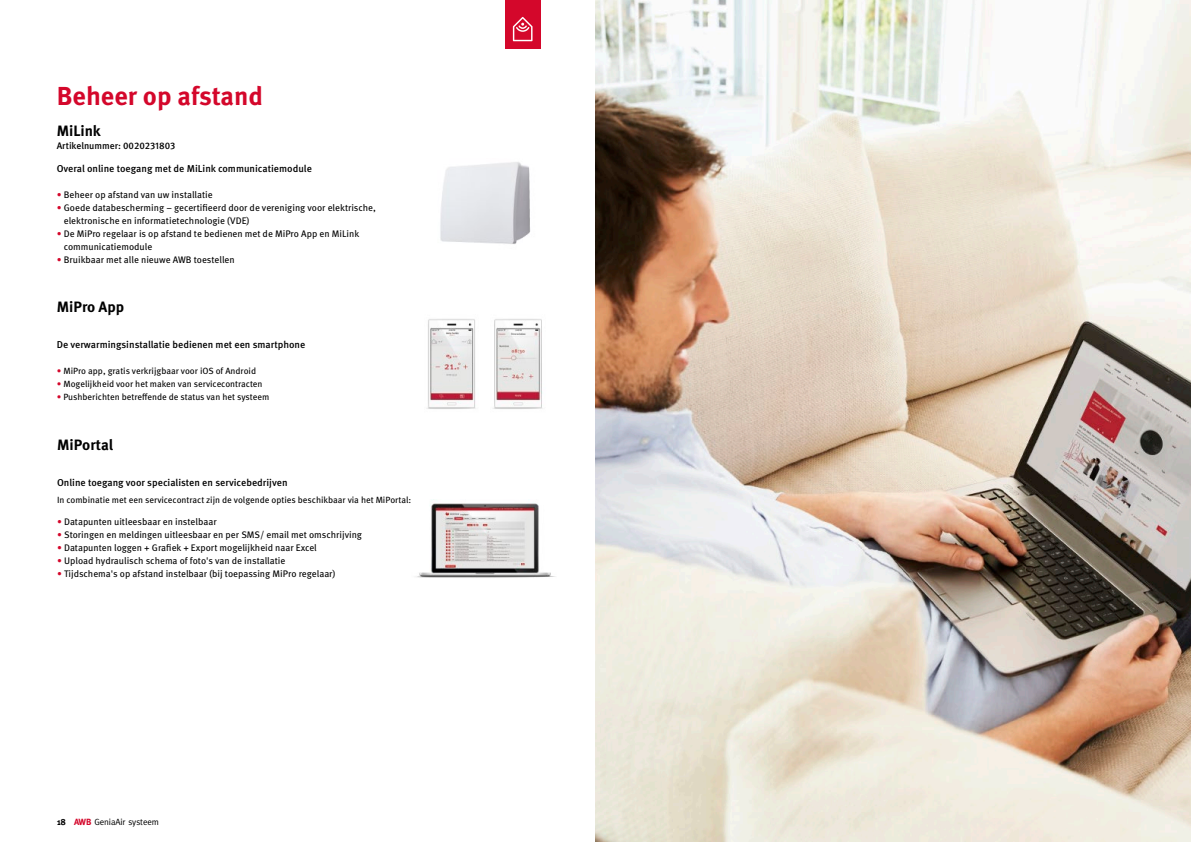
<style>
.page{position:relative;width:1191px;height:842px;background:#fff}
.page>*{position:absolute;margin:0;border:0;box-sizing:border-box;transform-origin:0 0}
.t1{font:700 26px "Meta Pro";color:#d4072b}
.t2{font:700 15px "Meta Pro";color:#000}
.t3{font:500 10px "Meta Pro";color:#000}
.t4{font:9.5px/13px "Meta Pro";color:#000}
.t5{font:500 9.5px "Meta Pro";color:#000}
.t6{font:9px "Meta Pro";color:#000}
.t7{font:9px "Meta";letter-spacing:-.01em;color:#000}
.s1{color:#d4072b}
.s2{font-weight:700}
.s3{font-weight:700;color:#d4072b}
</style>
<div class="page">
<img style="left:416px;top:499px;width:140px;height:79px">
<img style="left:440px;top:162px;width:91px;height:82px">
<img style="left:426px;top:319px;width:117px;height:90px">
<div style="left:505px;top:0;width:36px;height:49px;background:#d4072b"></div>
<svg style="left:513px;top:17px;width:19px;height:24px"></svg>
<img style="left:595px;top:0;width:596px;height:842px">
<h1 class="t1" style="left:57px;top:75px;width:208px">Beheer op afstand</h1>
<h2 class="t2" style="left:57px;top:119px;width:46px">MiLink</h2>
<p class="t5" style="left:57px;top:138px;width:120px">Artikelnummer: 0020231803</p>
<p class="t3" style="left:57px;top:161px;width:257px">Overal online toegang met de MiLink communicatiemodule</p>
<p class="t4" style="left:57px;top:187px;width:157px"><span class="s1">•</span> Beheer op afstand van uw installatie</p>
<p class="t4" style="left:64px;top:200px;width:314px;text-indent:-7px"><span class="s1">•</span> Goede databescherming – gecertifieerd door de vereniging voor elektrische, elektronische en informatietechnologie (VDE)</p>
<p class="t4" style="left:64px;top:226px;width:297px;text-indent:-7px"><span class="s1">•</span> De MiPro regelaar is op afstand te bedienen met de MiPro App en MiLink communicatiemodule</p>
<p class="t4" style="left:57px;top:252px;width:180px"><span class="s1">•</span> Bruikbaar met alle nieuwe AWB toestellen</p>
<h2 class="t2" style="left:57px;top:295px;width:69px">MiPro App</h2>
<p class="t3" style="left:57px;top:337px;width:250px">De verwarmingsinstallatie bedienen met een smartphone</p>
<p class="t6" style="left:57px;top:364px;width:201px"><span class="s1">•</span> MiPro app, gratis verkrijgbaar voor iOS of Android</p>
<p class="t6" style="left:57px;top:377px;width:207px"><span class="s1">•</span> Mogelijkheid voor het maken van servicecontracten</p>
<p class="t6" style="left:57px;top:390px;width:214px"><span class="s1">•</span> Pushberichten betreffende de status van het systeem</p>
<h2 class="t2" style="left:57px;top:433px;width:58px">MiPortal</h2>
<p class="t3" style="left:57px;top:474px;width:232px">Online toegang voor specialisten en servicebedrijven</p>
<p class="t6" style="left:57px;top:493px;width:356px">In combinatie met een servicecontract zijn de volgende opties beschikbaar via het MiPortal:</p>
<p class="t4" style="left:57px;top:515px;width:161px"><span class="s1">•</span> Datapunten uitleesbaar en instelbaar</p>
<p class="t4" style="left:57px;top:528px;width:306px"><span class="s1">•</span> Storingen en meldingen uitleesbaar en per SMS/ email met omschrijving</p>
<p class="t4" style="left:57px;top:541px;width:261px"><span class="s1">•</span> Datapunten loggen + Grafiek + Export mogelijkheid naar Excel</p>
<p class="t4" style="left:57px;top:554px;width:230px"><span class="s1">•</span> Upload hydraulisch schema of foto's van de installatie</p>
<p class="t4" style="left:57px;top:567px;width:280px"><span class="s1">•</span> Tijdschema's op afstand instelbaar (bij toepassing MiPro regelaar)</p>
<p class="t7" style="left:57px;top:817px;width:104px"><span class="s2">18</span> <span class="s3">AWB</span> GeniaAir systeem</p>
</div>
